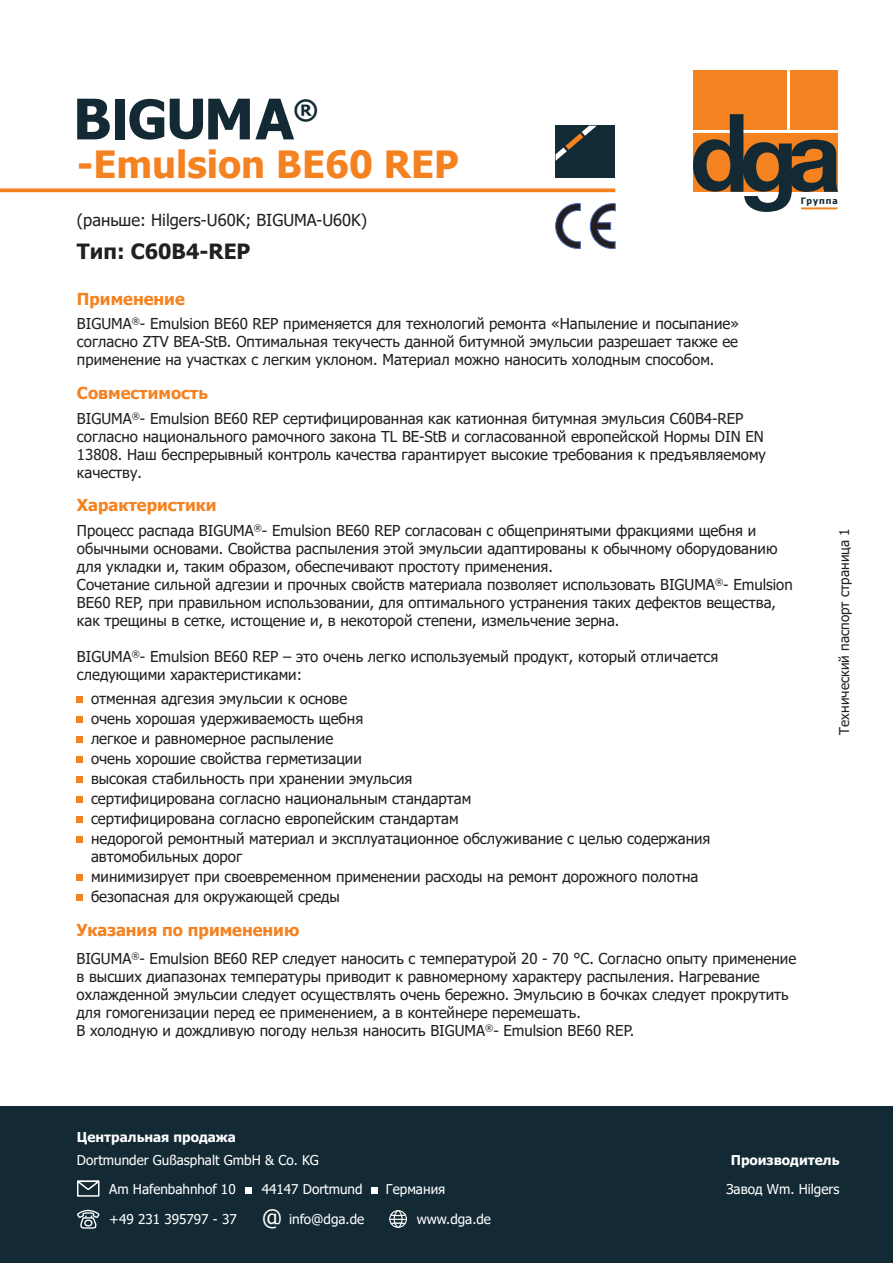
<style>
.page{position:relative;width:893px;height:1263px;background:#fff}
.page>*{position:absolute;margin:0;border:0;box-sizing:border-box;transform-origin:0 0}
.t1{font:700 37.5px "Tahoma";color:#f58220}
.t2{font:700 26.7px "Tahoma";color:#132a35}
.t3{font:700 21px "Tahoma";color:#231f20}
.t4{font:700 16.5px "Tahoma";color:#f58220}
.t5{font:16.5px "Tahoma";color:#231f20}
.t6{font:15px/18px "Tahoma";color:#231f20}
.t7{font:13.5px/28.2px "Tahoma";color:#fff}
.t8{font:700 13.5px "Tahoma";color:#fff}
.t9{font:13.5px "Tahoma";color:#231f20}
.t10{font:700 8.85px "Tahoma";letter-spacing:.1em;color:#132a35}
.s1{font-size:22.5px}
</style>
<div class="page">
<svg style="left:0;top:188px;width:615px;height:4px;background:#f68f38"></svg>
<div style="left:693px;top:70px;width:94px;height:59px;background:#f58220"></div>
<div style="left:791px;top:70px;width:47px;height:59px;background:#f58220"></div>
<svg style="left:693px;top:114px;width:145px;height:98px"></svg>
<div style="left:556px;top:126px;width:59px;height:52px;background:#132b36"></div>
<svg style="left:556px;top:126px;width:41px;height:35px"></svg>
<svg style="left:590px;top:204px;width:25px;height:45px"></svg>
<svg style="left:556px;top:204px;width:24px;height:45px"></svg>
<div style="left:0;top:1106px;width:893px;height:157px;background:#132a35"></div>
<svg style="left:77px;top:1180px;width:22px;height:16px"></svg>
<div style="left:246px;top:1187px;width:6px;height:7px;background:#fff"></div>
<svg style="left:77px;top:1210px;width:22px;height:19px"></svg>
<div style="left:371px;top:1187px;width:6px;height:7px;background:#fff"></div>
<div style="left:389px;top:1210px;width:18px;height:18px;border:1px solid #fff;border-radius:50%"></div>
<div style="left:394px;top:1210px;width:9px;height:18px;border:1px solid #fff;border-radius:50%"></div>
<svg style="left:389px;top:1213px;width:18px;height:12px"></svg>
<div style="left:115px;top:99px;width:9px;height:40px;background:#132a35"></div>
<svg style="left:77px;top:99px;width:33px;height:40px"></svg>
<svg style="left:129px;top:99px;width:35px;height:41px"></svg>
<svg style="left:170px;top:99px;width:124px;height:40px"></svg>
<div style="left:77px;top:696px;width:6px;height:7px;background:#f58220"></div>
<div style="left:77px;top:716px;width:6px;height:7px;background:#f58220"></div>
<div style="left:77px;top:736px;width:6px;height:7px;background:#f58220"></div>
<div style="left:77px;top:756px;width:6px;height:7px;background:#f58220"></div>
<div style="left:77px;top:776px;width:6px;height:7px;background:#f58220"></div>
<div style="left:77px;top:796px;width:6px;height:7px;background:#f58220"></div>
<div style="left:77px;top:816px;width:6px;height:7px;background:#f58220"></div>
<div style="left:77px;top:836px;width:6px;height:7px;background:#f58220"></div>
<div style="left:77px;top:874px;width:6px;height:7px;background:#f58220"></div>
<div style="left:77px;top:894px;width:6px;height:7px;background:#f58220"></div>
<h2 class="t2" style="left:293px;top:92px;width:26px">®</h2>
<h1 class="t1" style="left:77px;top:138px;width:383px">-Emulsion BE60 REP</h1>
<p class="t5" style="left:77px;top:209px;width:292px">(раньше: Hilgers-U60K; BIGUMA-U60K)</p>
<h3 class="t3" style="left:77px;top:236px;width:175px">Тип: C60B4-REP</h3>
<p class="t4" style="left:77px;top:288px;width:109px">Применение</p>
<p class="t6" style="left:77px;top:316px;width:663px;text-align:justify">BIGUMA<sup>®</sup>- Emulsion BE60 REP применяется для технологий ремонта «Напыление и посыпание» согласно ZTV BEA-StB. Оптимальная текучесть данной битумной эмульсии разрешает также ее применение на участках с легким уклоном. Материал можно наносить холодным способом.</p>
<p class="t10" style="left:801px;top:196px;width:38px">Группа</p>
<p class="t4" style="left:77px;top:382px;width:133px">Совместимость</p>
<p class="t6" style="left:77px;top:410px;width:691px">BIGUMA<sup>®</sup>- Emulsion BE60 REP сертифицированная как катионная битумная эмульсия C60B4-REP согласно национального рамочного закона TL BE-StB и согласованной европейской Нормы DIN EN 13808. Наш беспрерывный контроль качества гарантирует высокие требования к предъявляемому качеству.</p>
<p class="t4" style="left:77px;top:494px;width:141px">Характеристики</p>
<p class="t6" style="left:77px;top:522px;width:717px">Процесс распада BIGUMA<sup>®</sup>- Emulsion BE60 REP согласован с общепринятыми фракциями щебня и обычными основами. Свойства распыления этой эмульсии адаптированы к обычному оборудованию для укладки и, таким образом, обеспечивают простоту применения.<br>Сочетание сильной адгезии и прочных свойств материала позволяет использовать BIGUMA<sup>®</sup>- Emulsion BE60 REP, при правильном использовании, для оптимального устранения таких дефектов вещества, как трещины в сетке, истощение и, в некоторой степени, измельчение зерна.</p>
<p class="t6" style="left:77px;top:648px;width:643px">BIGUMA<sup>®</sup>- Emulsion BE60 REP – это очень легко используемый продукт, который отличается следующими характеристиками:</p>
<p class="t6" style="left:91px;top:689px;width:621px;line-height:20px">отменная адгезия эмульсии к основе<br>очень хорошая удерживаемость щебня<br>легкое и равномерное распыление<br>очень хорошие свойства герметизации<br>высокая стабильность при хранении эмульсия<br>сертифицирована согласно национальным стандартам<br>сертифицирована согласно европейским стандартам<br>недорогой ремонтный материал и эксплуатационное обслуживание с целью содержания</p>
<p class="t6" style="left:91px;top:847px;width:609px;line-height:20px">автомобильных дорог<br>минимизирует при своевременном применении расходы на ремонт дорожного полотна безопасная для окружающей среды</p>
<p class="t4" style="left:77px;top:918px;width:224px">Указания по применению</p>
<p class="t6" style="left:77px;top:950px;width:721px">BIGUMA<sup>®</sup>- Emulsion BE60 REP следует наносить с температурой 20 - 70 °C. Согласно опыту применение в высших диапазонах температуры приводит к равномерному характеру распыления. Нагревание охлажденной эмульсии следует осуществлять очень бережно. Эмульсию в бочках следует прокрутить для гомогенизации перед ее применением, а в контейнере перемешать.<br>В холодную и дождливую погоду нельзя наносить BIGUMA<sup>®</sup>- Emulsion BE60 REP.</p>
<p class="t9" style="left:835px;top:735px;width:208px;rotate:-90deg">Технический паспорт страница 1</p>
<p class="t8" style="left:77px;top:1128px;width:160px">Центральная продажа</p>
<p class="t7" style="left:109px;top:1147px;width:211px;text-indent:-32px">Dortmunder Gußasphalt GmbH &amp; Co. KG<br>Am Hafenbahnhof 10</p>
<p class="t7" style="left:262px;top:1175px;width:102px">44147 Dortmund</p>
<p class="t7" style="left:109px;top:1206px;width:256px">+49 231 395797 - 37 <span class="s1">@</span> info@dga.de</p>
<p class="t7" style="left:386px;top:1175px;width:61px">Германия</p>
<p class="t7" style="left:417px;top:1206px;width:76px">www.dga.de</p>
<p class="t8" style="left:731px;top:1151px;width:110px">Производитель</p>
<p class="t7" style="left:726px;top:1175px;width:115px">Завод Wm. Hilgers</p>
</div>
